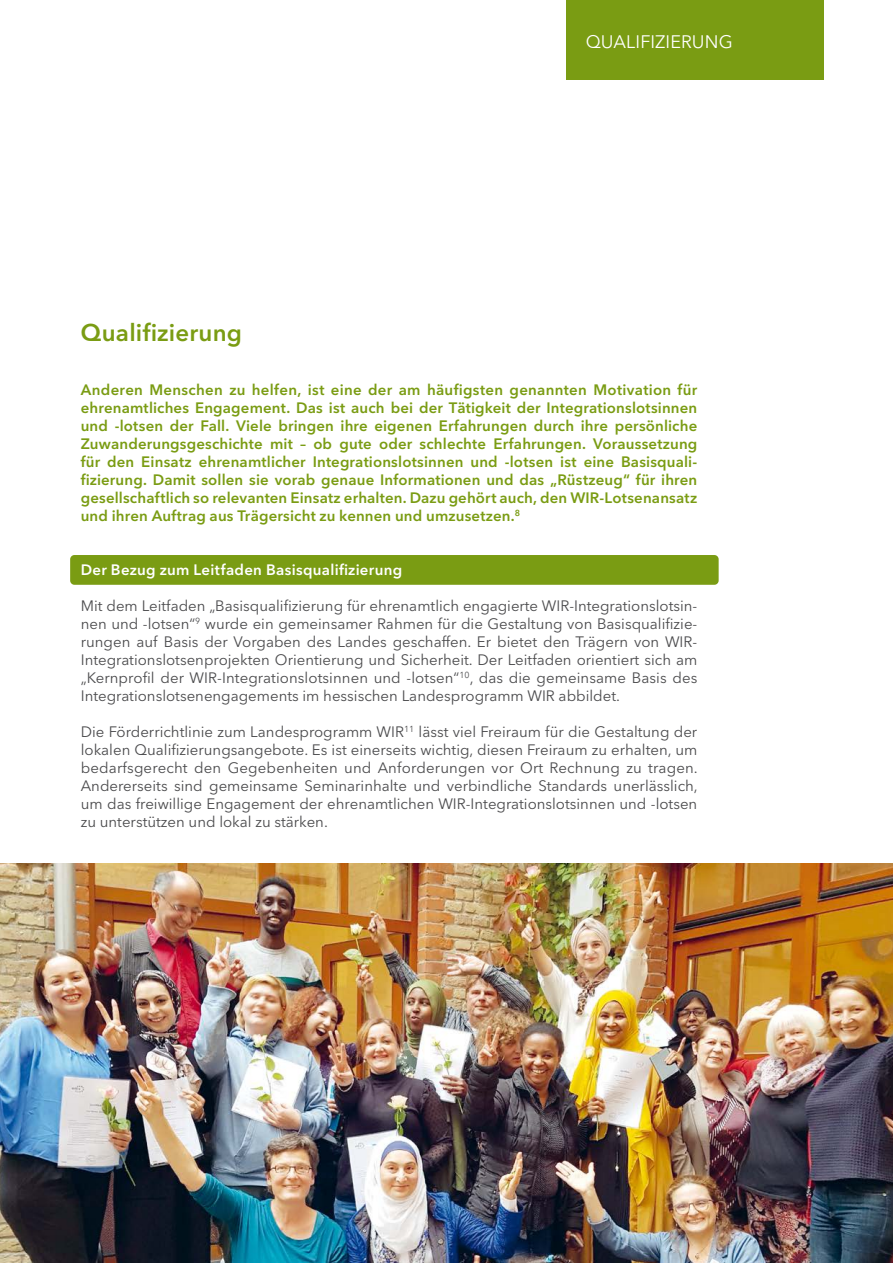
<style>
.page{position:relative;width:893px;height:1263px;background:#fff}
.page>*{position:absolute;margin:0;border:0;box-sizing:border-box;transform-origin:0 0}
.Headline_H2_grün{font:600 24px "Avenir Next LT Pro";letter-spacing:.01em;color:#7a9c13}
.t1{font:18px "Avenir Next LT Pro";letter-spacing:.005em;color:#fff}
.Fliesstext{font:15px/18px "Avenir Next LT Pro";color:#4b4b4d;text-align:justify}
.Intro{font:600 15px/18px "Avenir Next LT Pro";letter-spacing:.01em;color:#7a9c13;text-align:justify}
.Subline_H3_WEISS_Kasten{font:600 15px "Avenir Next LT Pro";letter-spacing:.02em;color:#fff}
</style>
<div class="page">
<div style="left:70px;top:555px;width:649px;height:30px;background:#7a9c13;border-radius:4px"></div>
<img style="left:0;top:863px;width:893px;height:400px">
<div style="left:566px;top:0;width:258px;height:79px;background:#7a9c13"></div>
<p class="t1" style="left:586px;top:31px;width:149px">QUALIFIZIERUNG</p>
<h2 class="Headline_H2_grün" style="left:81px;top:318px;width:163px">Qualifizierung</h2>
<p class="Intro" style="left:81px;top:381px;width:618px">Anderen Menschen zu helfen, ist eine der am häufigsten genannten Motivation für ehrenamtliches Engagement. Das ist auch bei der Tätigkeit der Integrationslotsinnen und -lotsen der Fall. Viele bringen ihre eigenen Erfahrungen durch ihre persönliche Zuwanderungsgeschichte mit – ob gute oder schlechte Erfahrungen. Voraussetzung für den Einsatz ehrenamtlicher Integrationslotsinnen und -lotsen ist eine Basisquali&shy;fizierung. Damit sollen sie vorab genaue Informationen und das „Rüstzeug“ für ihren gesellschaftlich so relevanten Einsatz erhalten. Dazu gehört auch, den WIR-Lotsenansatz und ihren Auftrag aus Trägersicht zu kennen und umzusetzen.<sup>8</sup></p>
<h3 class="Subline_H3_WEISS_Kasten" style="left:81px;top:561px;width:323px">Der Bezug zum Leitfaden Basisqualifizierung</h3>
<p class="Fliesstext" style="left:81px;top:597px;width:618px">Mit dem Leitfaden „Basisqualifizierung für ehrenamtlich engagierte WIR-Integrationslotsin&shy;nen und -lotsen“<sup>9</sup> wurde ein gemeinsamer Rahmen für die Gestaltung von Basisqualifizie&shy;rungen auf Basis der Vorgaben des Landes geschaffen. Er bietet den Trägern von WIR-Integrationslotsenprojekten Orientierung und Sicherheit. Der Leitfaden orientiert sich am „Kernprofil der WIR-Integrationslotsinnen und -lotsen“<sup>10</sup>, das die gemeinsame Basis des Integrationslotsenengagements im hessischen Landesprogramm WIR abbildet.</p>
<p class="Fliesstext" style="left:81px;top:723px;width:618px">Die Förderrichtlinie zum Landesprogramm WIR<sup>11</sup> lässt viel Freiraum für die Gestaltung der lokalen Qualifizierungsangebote. Es ist einerseits wichtig, diesen Freiraum zu erhalten, um bedarfsgerecht den Gegebenheiten und Anforderungen vor Ort Rechnung zu tragen.<br>Andererseits sind gemeinsame Seminarinhalte und verbindliche Standards unerlässlich, um das freiwillige Engagement der ehrenamtlichen WIR-Integrationslotsinnen und -lotsen zu unterstützen und lokal zu stärken.</p>
</div>
